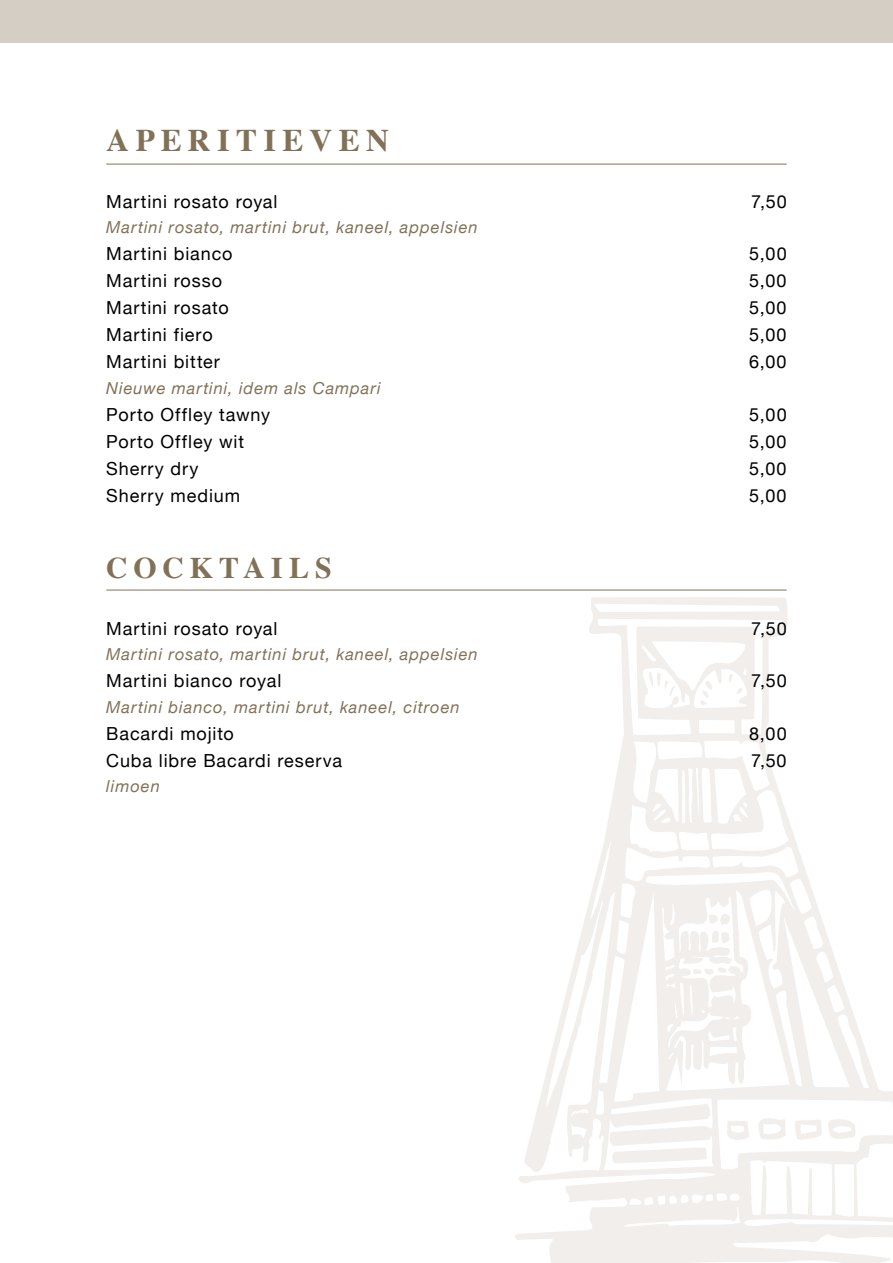
<style>
.page{position:relative;width:893px;height:1263px;background:#fff}
.page>*{position:absolute;margin:0;border:0;box-sizing:border-box;transform-origin:0 0}
.t1{font:700 31.5px "Times";letter-spacing:.205em;color:#817157}
.t2{font:700 30px "Times";letter-spacing:.195em;color:#817157}
.t3{font:18px "Helvetica Neue";letter-spacing:.05em;color:#000}
.t4{font:italic 16.5px "Helvetica Neue";letter-spacing:.055em;color:#817157}
</style>
<div class="page">
<svg style="left:515px;top:597px;width:378px;height:666px"></svg>
<svg style="left:693px;top:954px;width:39px;height:24px"></svg>
<svg style="left:757px;top:1117px;width:29px;height:25px"></svg>
<svg style="left:700px;top:681px;width:12px;height:24px"></svg>
<svg style="left:728px;top:674px;width:16px;height:20px"></svg>
<svg style="left:648px;top:671px;width:32px;height:34px"></svg>
<svg style="left:794px;top:1118px;width:61px;height:25px"></svg>
<svg style="left:709px;top:912px;width:21px;height:31px"></svg>
<svg style="left:727px;top:1121px;width:22px;height:23px"></svg>
<hr style="left:106px;top:164px;width:681px;height:1px;background:#817157">
<div style="left:0;top:0;width:893px;height:43px;background:#d5cec5"></div>
<hr style="left:106px;top:590px;width:681px;height:1px;background:#817157">
<h1 class="t1" style="left:106px;top:110px;width:284px">APERITIEVEN</h1>
<p class="t3" style="left:106px;top:189px;width:173px">Martini rosato royal</p>
<p class="t3" style="left:751px;top:189px;width:37px">7,50</p>
<p class="t4" style="left:106px;top:216px;width:373px">Martini rosato, martini brut, kaneel, appelsien</p>
<p class="t3" style="left:106px;top:241px;width:128px">Martini bianco</p>
<p class="t3" style="left:749px;top:241px;width:39px">5,00</p>
<p class="t3" style="left:106px;top:268px;width:117px">Martini rosso</p>
<p class="t3" style="left:749px;top:268px;width:39px">5,00</p>
<p class="t3" style="left:106px;top:295px;width:124px">Martini rosato</p>
<p class="t3" style="left:749px;top:295px;width:39px">5,00</p>
<p class="t3" style="left:106px;top:322px;width:108px">Martini fiero</p>
<p class="t3" style="left:749px;top:322px;width:39px">5,00</p>
<p class="t3" style="left:106px;top:349px;width:115px">Martini bitter</p>
<p class="t3" style="left:749px;top:349px;width:39px">6,00</p>
<p class="t4" style="left:106px;top:376px;width:276px">Nieuwe martini, idem als Campari</p>
<p class="t3" style="left:106px;top:402px;width:165px">Porto Offley tawny</p>
<p class="t3" style="left:749px;top:402px;width:39px">5,00</p>
<p class="t3" style="left:106px;top:429px;width:139px">Porto Offley wit</p>
<p class="t3" style="left:749px;top:429px;width:39px">5,00</p>
<p class="t3" style="left:106px;top:456px;width:94px">Sherry dry</p>
<p class="t3" style="left:749px;top:456px;width:39px">5,00</p>
<p class="t3" style="left:106px;top:483px;width:135px">Sherry medium</p>
<p class="t3" style="left:749px;top:483px;width:39px">5,00</p>
<h2 class="t2" style="left:106px;top:539px;width:227px">COCKTAILS</h2>
<p class="t3" style="left:106px;top:615px;width:173px">Martini rosato royal</p>
<p class="t3" style="left:751px;top:615px;width:37px">7,50</p>
<p class="t4" style="left:106px;top:642px;width:373px">Martini rosato, martini brut, kaneel, appelsien</p>
<p class="t3" style="left:106px;top:668px;width:177px">Martini bianco royal</p>
<p class="t3" style="left:751px;top:668px;width:37px">7,50</p>
<p class="t4" style="left:106px;top:695px;width:355px">Martini bianco, martini brut, kaneel, citroen</p>
<p class="t3" style="left:106px;top:720px;width:129px">Bacardi mojito</p>
<p class="t3" style="left:749px;top:720px;width:39px">8,00</p>
<p class="t3" style="left:106px;top:747px;width:237px">Cuba libre Bacardi reserva</p>
<p class="t3" style="left:751px;top:747px;width:37px">7,50</p>
<p class="t4" style="left:106px;top:774px;width:55px">limoen</p>
</div>
